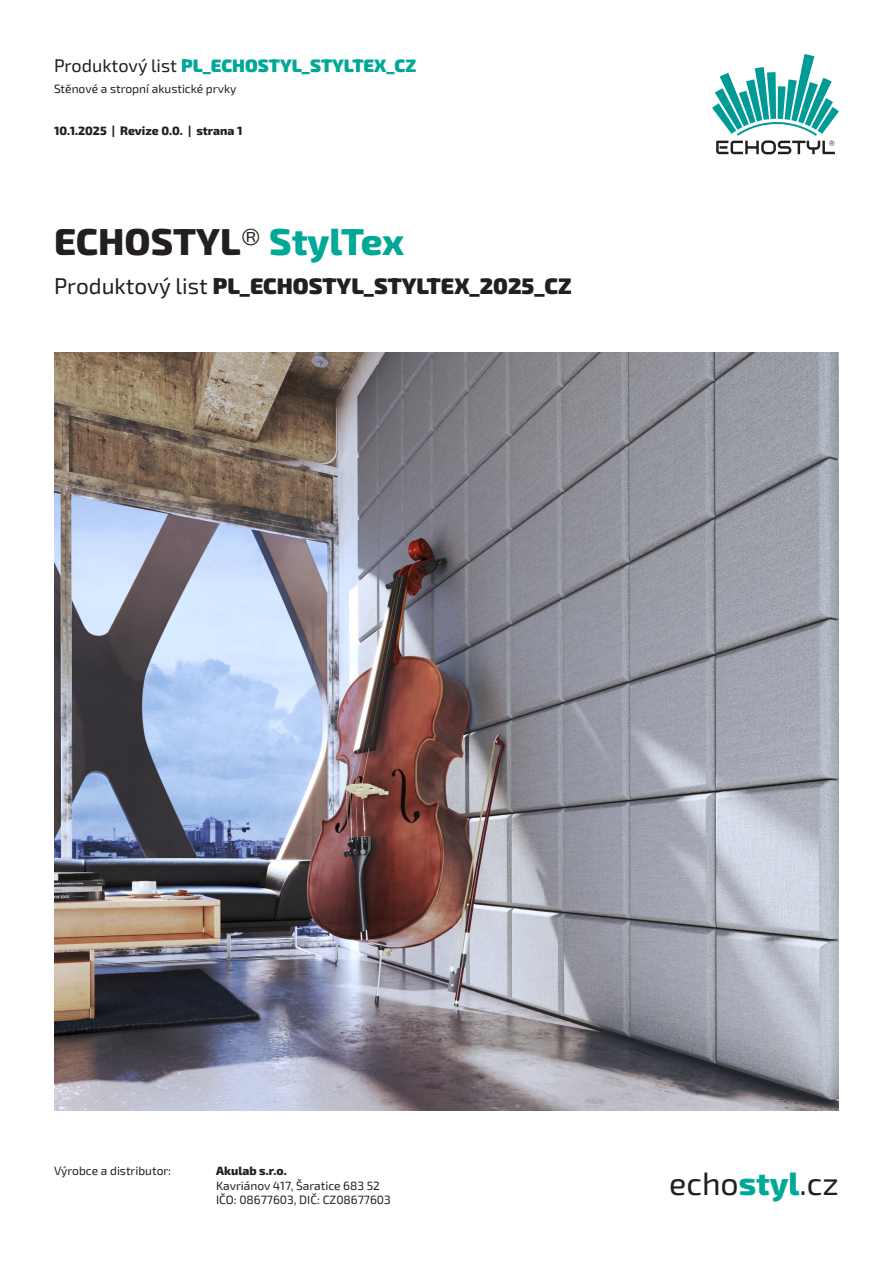
<style>
.page{position:relative;width:893px;height:1263px;background:#fff}
.page>*{position:absolute;margin:0;border:0;box-sizing:border-box;transform-origin:0 0}
.t1{font:800 37.5px "Exo 2";color:#231f20}
.t2{font:32.1px "Exo 2";color:#231f20}
.t3{font:900 22.5px "Exo 2";color:#231f20}
.t4{font:900 18px "Exo 2";color:#00a897}
.t5{font:12px "Exo 2";color:#231f20}
.t6{font:800 12px "Exo 2";color:#231f20}
.s1{font-weight:400;color:#231f20}
.s2{font-weight:400}
.s3{color:#00a897}
.s4{font-weight:800;color:#00a897}
</style>
<div class="page">
<svg style="left:712px;top:54px;width:127px;height:100px"></svg>
<img style="left:54px;top:353px;width:785px;height:758px">
<p class="t4" style="left:54px;top:53px;width:364px"><span class="s1">Produktový list</span> PL_ECHOSTYL_STYLTEX_CZ</p>
<p class="t5" style="left:54px;top:80px;width:184px">Stěnové a stropní akustické prvky</p>
<p class="t6" style="left:54px;top:122px;width:190px">10.1.2025 | Revize 0.0. | strana 1</p>
<p class="t1" style="left:54px;top:215px;width:352px">ECHOSTYL<span class="s2">®</span> <span class="s3">StylTex</span></p>
<p class="t3" style="left:54px;top:270px;width:519px"><span class="s2">Produktový list</span> PL_ECHOSTYL_STYLTEX_2025_CZ</p>
<p class="t5" style="left:54px;top:1163px;width:119px">Výrobce a distributor:</p>
<p class="t6" style="left:216px;top:1163px;width:72px">Akulab s.r.o.</p>
<p class="t5" style="left:216px;top:1177px;width:165px">Kavriánov 417, Šaratice 683 52</p>
<p class="t5" style="left:216px;top:1191px;width:176px">IČO: 08677603, DIČ: CZ08677603</p>
<p class="t2" style="left:669px;top:1161px;width:171px">echo<span class="s4">styl</span>.cz</p>
</div>
